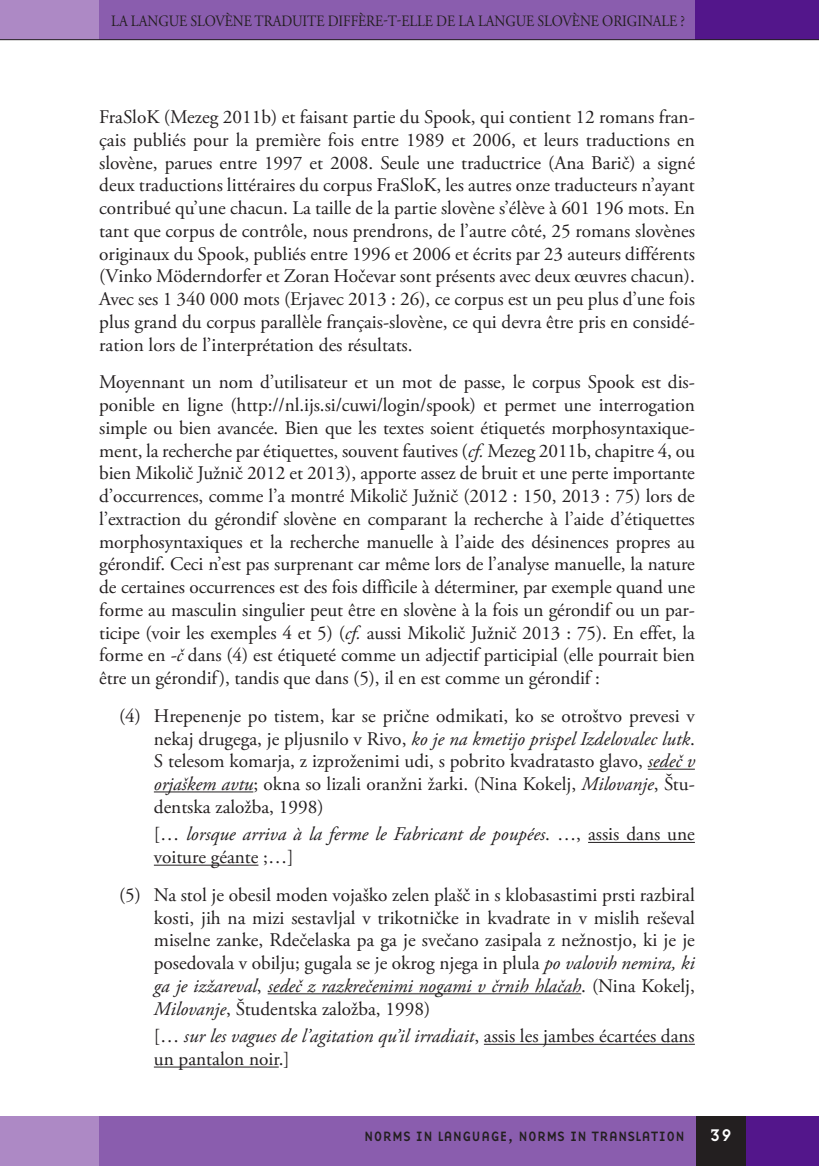
<style>
.page{position:relative;width:819px;height:1166px;background:#fff}
.page>*{position:absolute;margin:0;border:0;box-sizing:border-box;transform-origin:0 0}
.t1{font:19.25px/22.8px "Adobe Garamond Pro";color:#231f20;text-align:justify}
.t2{font:italic 19.25px/22.8px "Adobe Garamond Pro";color:#231f20}
.t3{font:17.5px "Base Nine";color:#fff}
.t4{font:15.75px "Adobe Garamond Pro";letter-spacing:-.005em;color:#231f20;scale:.89 1}
.t5{font:14px "Base Nine";color:#231f20}
.s1{font-style:italic}
.s2{font-style:normal}
</style>
<div class="page">
<div style="left:99px;top:0;width:596px;height:40px;background:#8a5dae"></div>
<div style="left:0;top:0;width:99px;height:40px;background:#ad89c5"></div>
<div style="left:694px;top:0;width:124px;height:40px;background:#53168b"></div>
<hr style="left:0;top:39px;width:818px;height:1px;background:#231f20">
<div style="left:74px;top:1116px;width:622px;height:50px;background:#8a5dae"></div>
<div style="left:0;top:1116px;width:99px;height:50px;background:#ad89c5"></div>
<div style="left:745px;top:1116px;width:73px;height:50px;background:#53168b"></div>
<div style="left:695px;top:1116px;width:50px;height:50px;background:#231f20"></div>
<hr style="left:647px;top:769px;width:47px;height:1px;background:#231f20">
<hr style="left:154px;top:791px;width:99px;height:1px;background:#231f20">
<hr style="left:588px;top:842px;width:106px;height:1px;background:#231f20">
<hr style="left:154px;top:864px;width:104px;height:1px;background:#231f20">
<hr style="left:268px;top:993px;width:313px;height:1px;background:#231f20">
<hr style="left:484px;top:1044px;width:210px;height:1px;background:#231f20">
<hr style="left:154px;top:1066px;width:125px;height:1px;background:#231f20">
<p class="t4" style="left:111px;top:11px;width:646px">LA LANGUE SLOVÈNE TRADUITE DIFFÈRE-T-ELLE DE LA LANGUE SLOVÈNE ORIGINALE ?</p>
<p class="t1" style="left:99px;top:106px;width:597px">FraSloK (Mezeg 2011b) et faisant partie du Spook, qui contient 12 romans fran&shy;çais publiés pour la première fois entre 1989 et 2006, et leurs traductions en slovène, parues entre 1997 et 2008. Seule une traductrice (Ana Barič) a signé deux traductions littéraires du corpus FraSloK, les autres onze traducteurs n’ayant contribué qu’une chacun. La taille de la partie slovène s’élève à 601 196 mots. En tant que corpus de contrôle, nous prendrons, de l’autre côté, 25 romans slovènes originaux du Spook, publiés entre 1996 et 2006 et écrits par 23 auteurs différents (Vinko Möderndorfer et Zoran Hočevar sont présents avec deux œuvres chacun).<br>Avec ses 1 340 000 mots (Erjavec 2013 : 26), ce corpus est un peu plus d’une fois plus grand du corpus parallèle français-slovène, ce qui devra être pris en considé&shy;ration lors de l’interprétation des résultats.</p>
<p class="t1" style="left:99px;top:371px;width:597px">Moyennant un nom d’utilisateur et un mot de passe, le corpus Spook est dis&shy;ponible en ligne (http://nl.ijs.si/cuwi/login/spook) et permet une interrogation simple ou bien avancée. Bien que les textes soient étiquetés morphosyntaxique&shy;ment, la recherche par étiquettes, souvent fautives (<span class="s1">cf.</span> Mezeg 2011b, chapitre 4, ou bien Mikolič Južnič 2012 et 2013), apporte assez de bruit et une perte importante d’occurrences, comme l’a montré Mikolič Južnič (2012 : 150, 2013 : 75) lors de l’extraction du gérondif slovène en comparant la recherche à l’aide d’étiquettes morphosyntaxiques et la recherche manuelle à l’aide des désinences propres au gérondif. Ceci n’est pas surprenant car même lors de l’analyse manuelle, la nature de certaines occurrences est des fois difficile à déterminer, par exemple quand une forme au masculin singulier peut être en slovène à la fois un gérondif ou un par&shy;ticipe (voir les exemples 4 et 5) (<span class="s1">cf.</span> aussi Mikolič Južnič 2013 : 75). En effet, la forme en <span class="s1">-č</span> dans (4) est étiqueté comme un adjectif participial (elle pourrait bien être un gérondif), tandis que dans (5), il en est comme un gérondif :</p>
<p class="t1" style="left:154px;top:705px;width:542px;text-indent:-35px">(4) Hrepenenje po tistem, kar se prične odmikati, ko se otroštvo prevesi v nekaj drugega, je pljusnilo v Rivo, <span class="s1">ko je na kmetijo prispel Izdelovalec lutk</span>.<br>S telesom komarja, z izproženimi udi, s pobrito kvadratasto glavo, <span class="s1">sedeč v orjaškem avtu</span>; okna so lizali oranžni žarki. (Nina Kokelj, <span class="s1">Milovanje</span>, Štu&shy;dentska založba, 1998)</p>
<p class="t2" style="left:154px;top:823px;width:542px"><span class="s2">[…</span> lorsque arriva à la ferme le Fabricant de poupées<span class="s2">. …, assis dans une voiture géante ;…]</span></p>
<p class="t1" style="left:154px;top:884px;width:542px;text-indent:-35px">(5) Na stol je obesil moden vojaško zelen plašč in s klobasastimi prsti razbiral kosti, jih na mizi sestavljal v trikotničke in kvadrate in v mislih reševal miselne zanke, Rdečelaska pa ga je svečano zasipala z nežnostjo, ki je je posedovala v obilju; gugala se je okrog njega in plula <span class="s1">po valovih nemira, ki ga je izžareval</span>, <span class="s1">sedeč z razkrečenimi nogami v črnih hlačah</span>. (Nina Kokelj, <span class="s1">Milovanje</span>, Študentska založba, 1998)</p>
<p class="t1" style="left:154px;top:1025px;width:542px">[… <span class="s1">sur les vagues de l’agitation qu’il irradiait</span>, assis les jambes écartées dans un pantalon noir.]</p>
<p class="t5" style="left:364px;top:1126px;width:322px">NORMS IN LANGUAGE, NORMS IN TRANSLATION</p>
<p class="t3" style="left:709px;top:1123px;width:25px">39</p>
</div>
